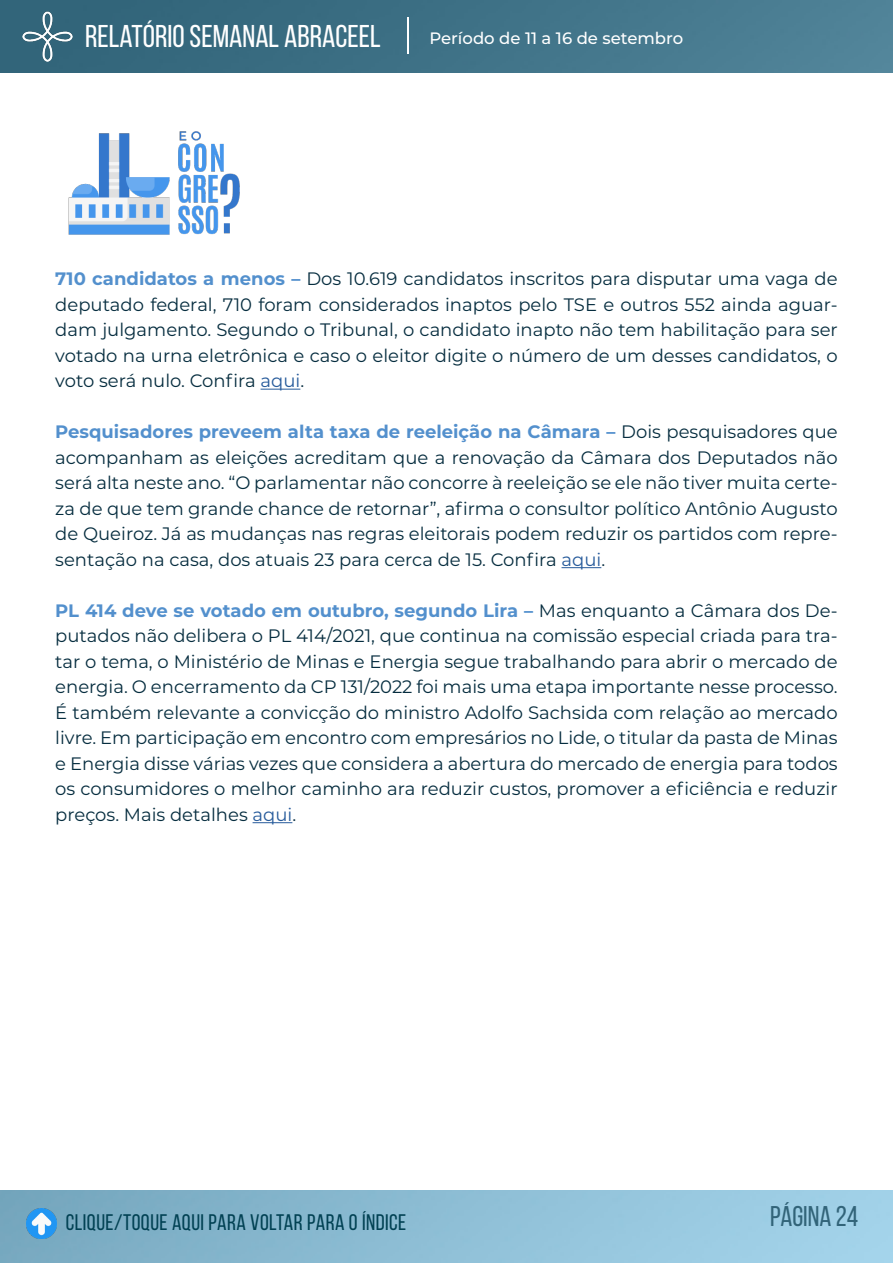
<style>
.page{position:relative;width:893px;height:1263px;background:#fff}
.page>*{position:absolute;margin:0;border:0;box-sizing:border-box;transform-origin:0 0}
.t1{font:31.5px "Bebas Neue";color:#fff}
.t2{font:28.5px "Bebas Neue";color:#326479}
.t3{font:22.5px "Bebas Neue";letter-spacing:.02em;color:#014153}
.t4{font:18px/25.5px "Montserrat";color:#062d3f;text-align:justify}
.t5{font:500 16.5px "Montserrat";color:#fff}
.s1{font-weight:700;color:#5390cd}
.s2{color:#275b9b}
</style>
<div class="page">
<img style="left:0;top:0;width:893px;height:72px">
<img style="left:0;top:1191px;width:892px;height:72px">
<img style="left:23px;top:11px;width:50px;height:50px">
<hr style="left:407px;top:17px;width:2px;height:37px;background:#fff">
<img style="left:27px;top:1209px;width:29px;height:29px">
<hr style="left:261px;top:389px;width:39px;height:1px;background:#275b9b">
<hr style="left:561px;top:567px;width:40px;height:1px;background:#275b9b">
<hr style="left:253px;top:822px;width:39px;height:1px;background:#275b9b">
<img style="left:68px;top:131px;width:172px;height:104px">
<h1 class="t1" style="left:85px;top:19px;width:297px">RELATÓRIO SEMANAL ABRACEEL</h1>
<p class="t5" style="left:429px;top:26px;width:255px">Período de 11 a 16 de setembro</p>
<p class="t4" style="left:55px;top:266px;width:784px"><span class="s1">710 candidatos a menos –</span> Dos 10.619 candidatos inscritos para disputar uma vaga de deputado federal, 710 foram considerados inaptos pelo TSE e outros 552 ainda aguar&shy;dam julgamento. Segundo o Tribunal, o candidato inapto não tem habilitação para ser votado na urna eletrônica e caso o eleitor digite o número de um desses candidatos, o voto será nulo. Confira <span class="s2">aqui</span>.</p>
<p class="t4" style="left:55px;top:419px;width:784px"><span class="s1">Pesquisadores preveem alta taxa de reeleição na Câmara –</span> Dois pesquisadores que acompanham as eleições acreditam que a renovação da Câmara dos Deputados não será alta neste ano. “O parlamentar não concorre à reeleição se ele não tiver muita certe&shy;za de que tem grande chance de retornar”, afirma o consultor político Antônio Augusto de Queiroz. Já as mudanças nas regras eleitorais podem reduzir os partidos com repre&shy;sentação na casa, dos atuais 23 para cerca de 15. Confira <span class="s2">aqui</span>.</p>
<p class="t4" style="left:55px;top:597px;width:784px"><span class="s1">PL 414 deve se votado em outubro, segundo Lira –</span> Mas enquanto a Câmara dos De&shy;putados não delibera o PL 414/2021, que continua na comissão especial criada para tra&shy;tar o tema, o Ministério de Minas e Energia segue trabalhando para abrir o mercado de energia. O encerramento da CP 131/2022 foi mais uma etapa importante nesse processo.<br>É também relevante a convicção do ministro Adolfo Sachsida com relação ao mercado livre. Em participação em encontro com empresários no Lide, o titular da pasta de Minas e Energia disse várias vezes que considera a abertura do mercado de energia para todos os consumidores o melhor caminho ara reduzir custos, promover a eficiência e reduzir preços. Mais detalhes <span class="s2">aqui</span>.</p>
<p class="t3" style="left:66px;top:1210px;width:342px">CLIQUE/TOQUE AQUI PARA VOLTAR PARA O ÍNDICE</p>
<h2 class="t2" style="left:770px;top:1200px;width:90px">PÁGINA 24</h2>
</div>
